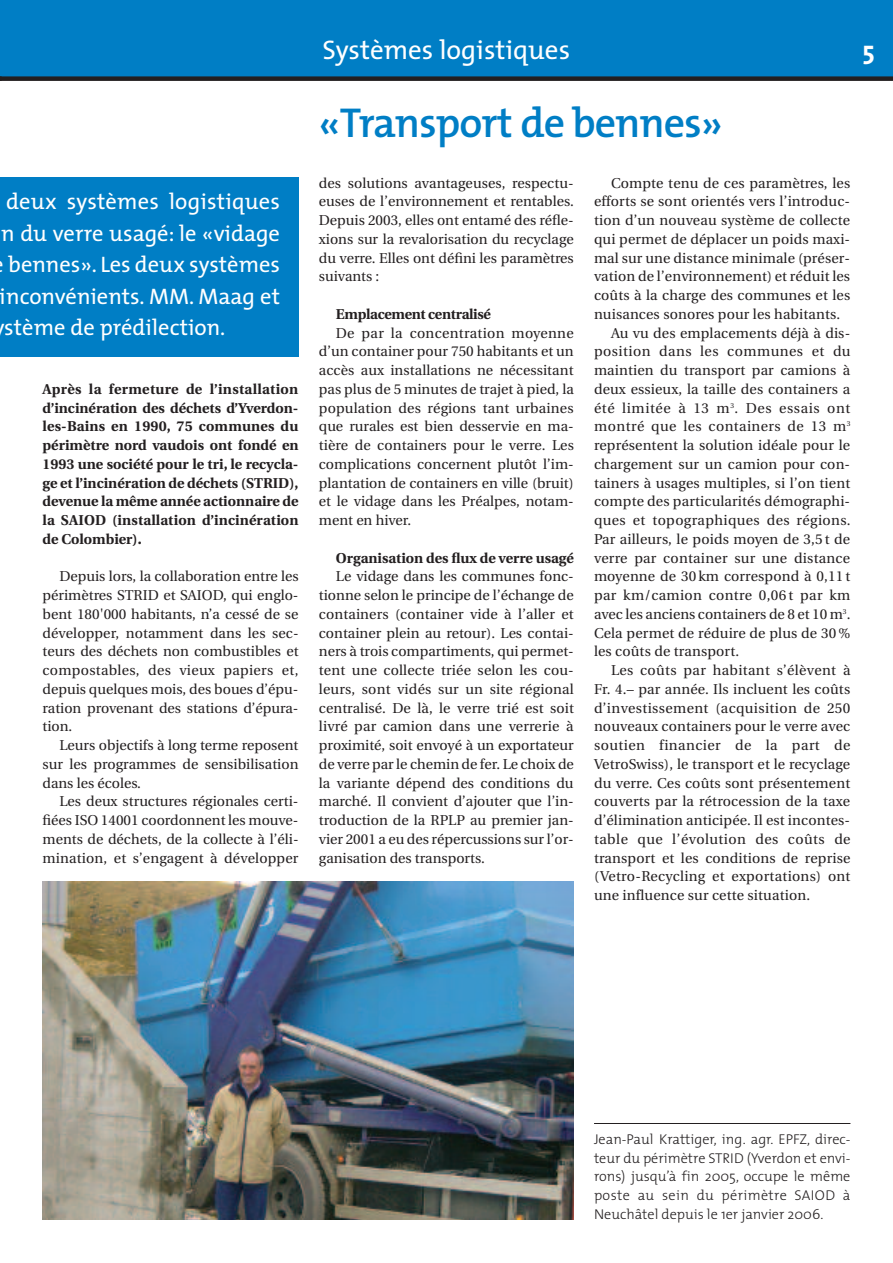
<style>
.page{position:relative;width:893px;height:1263px;background:#fff}
.page>*{position:absolute;margin:0;border:0;box-sizing:border-box;transform-origin:0 0}
.t1{font:600 42px "The Mix";letter-spacing:-.025em;color:#007ec5}
.t2{font:27px "The Mix";color:#fff}
.t3{font:27px "The Mix Bold Caps";color:#fff}
.t4{font:22.5px "The Mix";color:#fff}
.t5{font:14.25px/18.8px "Utopia";letter-spacing:.01em;color:#231f20;text-align:justify}
.t6{font:700 14.25px/18.8px "Utopia";color:#231f20;text-align:justify}
.t7{font:300 14.25px/18.8px "The Mix";color:#231f20;text-align:justify}
.t8{font:14.25px "Utopia";letter-spacing:.03em;color:#231f20}
.t9{font:14.25px "Utopia";letter-spacing:.04em;color:#231f20}
.t10{font:700 14.25px "Utopia";letter-spacing:-.02em;color:#231f20}
</style>
<div class="page">
<div style="left:0;top:0;width:893px;height:76px;background:#007ec5"></div>
<div style="left:0;top:76px;width:893px;height:5px;background:#231f20"></div>
<div style="left:0;top:177px;width:298px;height:179px;background:#007ec5"></div>
<img style="left:43px;top:881px;width:531px;height:339px">
<hr style="left:594px;top:1123px;width:256px;height:1px;background:#231f20">
<h3 class="t4" style="left:6px;top:194px;width:276px">deux systèmes logistiques</h3>
<h3 class="t4" style="left:1px;top:226px;width:280px">n du verre usagé: le «vidage</h3>
<h3 class="t4" style="left:8px;top:257px;width:273px">bennes». Les deux systèmes</h3>
<h3 class="t4" style="left:0;top:289px;width:282px">inconvénients. MM. Maag et</h3>
<h3 class="t4" style="left:4px;top:320px;width:223px">stème de prédilection.</h3>
<p class="t6" style="left:43px;top:381px;width:258px">Après la fermeture de l’installation d’incinération des déchets d’Yverdon&shy;les-Bains en 1990, 75 communes du périmètre nord vaudois ont fondé en 1993 une société pour le tri, le recycla&shy;ge et l’incinération de déchets (STRID), devenue la même année actionnaire de la SAIOD (installation d’incinération de Colombier).</p>
<p class="t5" style="left:43px;top:568px;width:258px;text-indent:17px">Depuis lors, la collaboration entre les périmètres STRID et SAIOD, qui englo&shy;bent 180'000 habitants, n’a cessé de se développer, notamment dans les sec&shy;teurs des déchets non combustibles et compostables, des vieux papiers et, depuis quelques mois, des boues d’épu&shy;ration provenant des stations d’épura&shy;tion.</p>
<p class="t5" style="left:43px;top:737px;width:258px;text-indent:17px">Leurs objectifs à long terme reposent sur les programmes de sensibilisation dans les écoles.</p>
<p class="t5" style="left:43px;top:793px;width:258px;text-indent:17px">Les deux structures régionales certi&shy;fiées ISO 14001 coordonnent les mouve&shy;ments de déchets, de la collecte à l’éli&shy;mination, et s’engagent à développer</p>
<h2 class="t2" style="left:323px;top:41px;width:249px">Systèmes logistiques</h2>
<h1 class="t1" style="left:319px;top:108px;width:405px">«Transport de bennes»</h1>
<p class="t5" style="left:319px;top:174px;width:256px">des solutions avantageuses, respectu&shy;euses de l’environnement et rentables.<br>Depuis 2003, elles ont entamé des réfle&shy;xions sur la revalorisation du recyclage du verre. Elles ont défini les paramètres suivants :</p>
<p class="t10" style="left:336px;top:308px;width:156px">Emplacement centralisé</p>
<p class="t5" style="left:319px;top:324px;width:256px;text-indent:17px">De par la concentration moyenne d’un container pour 750 habitants et un accès aux installations ne nécessitant pas plus de 5 minutes de trajet à pied, la population des régions tant urbaines que rurales est bien desservie en ma&shy;tière de containers pour le verre. Les complications concernent plutôt l’im&shy;plantation de containers en ville (bruit) et le vidage dans les Préalpes, notam&shy;ment en hiver.</p>
<p class="t6" style="left:336px;top:549px;width:239px">Organisation des flux de verre usagé</p>
<p class="t5" style="left:319px;top:568px;width:257px;text-indent:17px">Le vidage dans les communes fonc&shy;tionne selon le principe de l’échange de containers (container vide à l’aller et container plein au retour). Les contai&shy;ners à trois compartiments, qui permet&shy;tent une collecte triée selon les cou&shy;leurs, sont vidés sur un site régional centralisé. De là, le verre trié est soit livré par camion dans une verrerie à proximité, soit envoyé à un exportateur de verre par le chemin de fer. Le choix de la variante dépend des conditions du marché. Il convient d’ajouter que l’in&shy;troduction de la RPLP au premier jan&shy;vier 2001 a eu des répercussions sur l’or&shy;ganisation des transports.</p>
<p class="t5" style="left:611px;top:174px;width:241px">Compte tenu de ces paramètres, les</p>
<p class="t5" style="left:594px;top:193px;width:258px">efforts se sont orientés vers l’introduc-</p>
<p class="t5" style="left:594px;top:212px;width:258px">tion d’un nouveau système de collecte</p>
<p class="t5" style="left:594px;top:231px;width:258px">qui permet de déplacer un poids maxi-</p>
<p class="t5" style="left:594px;top:249px;width:258px">mal sur une distance minimale (préser-</p>
<p class="t5" style="left:594px;top:268px;width:258px">vation de l’environnement) et réduit les</p>
<p class="t5" style="left:594px;top:287px;width:258px">coûts à la charge des communes et les</p>
<p class="t5" style="left:594px;top:306px;width:248px">nuisances sonores pour les habitants.</p>
<p class="t5" style="left:611px;top:324px;width:241px">Au vu des emplacements déjà à dis-</p>
<p class="t8" style="left:594px;top:346px;width:258px">position dans les communes et du</p>
<p class="t5" style="left:594px;top:362px;width:258px">maintien du transport par camions à</p>
<p class="t5" style="left:594px;top:381px;width:258px">deux essieux, la taille des containers a</p>
<p class="t9" style="left:594px;top:402px;width:258px">été limitée à 13 m<sup>3</sup>. Des essais ont</p>
<p class="t5" style="left:594px;top:418px;width:258px">montré que les containers de 13 m<sup>3</sup></p>
<p class="t5" style="left:594px;top:437px;width:258px">représentent la solution idéale pour le</p>
<p class="t5" style="left:594px;top:456px;width:258px">chargement sur un camion pour con-</p>
<p class="t5" style="left:594px;top:474px;width:258px">tainers à usages multiples, si l’on tient</p>
<p class="t5" style="left:594px;top:493px;width:258px">compte des particularités démographi-</p>
<p class="t8" style="left:594px;top:514px;width:258px">ques et topographiques des régions.</p>
<p class="t5" style="left:594px;top:531px;width:258px">Par ailleurs, le poids moyen de 3,5 t de</p>
<p class="t5" style="left:594px;top:549px;width:258px">verre par container sur une distance</p>
<p class="t5" style="left:594px;top:568px;width:258px">moyenne de 30 km correspond à 0,11 t</p>
<p class="t5" style="left:594px;top:587px;width:258px">par km/camion contre 0,06 t par km</p>
<p class="t5" style="left:594px;top:606px;width:258px">avec les anciens containers de 8 et 10 m<sup>3</sup>.</p>
<p class="t5" style="left:594px;top:624px;width:258px">Cela permet de réduire de plus de 30 %</p>
<p class="t5" style="left:594px;top:643px;width:147px">les coûts de transport.</p>
<p class="t5" style="left:611px;top:662px;width:241px">Les coûts par habitant s’élèvent à</p>
<p class="t5" style="left:594px;top:681px;width:258px">Fr. 4.– par année. Ils incluent les coûts</p>
<p class="t5" style="left:594px;top:699px;width:258px">d’investissement (acquisition de 250</p>
<p class="t5" style="left:594px;top:718px;width:258px">nouveaux containers pour le verre avec</p>
<p class="t8" style="left:594px;top:739px;width:258px">soutien financier de la part de</p>
<p class="t5" style="left:594px;top:756px;width:258px">VetroSwiss), le transport et le recyclage</p>
<p class="t5" style="left:594px;top:774px;width:258px">du verre. Ces coûts sont présentement</p>
<p class="t5" style="left:594px;top:793px;width:258px">couverts par la rétrocession de la taxe</p>
<p class="t5" style="left:594px;top:812px;width:258px">d’élimination anticipée. Il est incontes-</p>
<p class="t8" style="left:594px;top:833px;width:258px">table que l’évolution des coûts de</p>
<p class="t5" style="left:594px;top:849px;width:258px">transport et les conditions de reprise</p>
<p class="t5" style="left:594px;top:868px;width:258px">(Vetro-Recycling et exportations) ont</p>
<p class="t5" style="left:594px;top:887px;width:218px">une influence sur cette situation.</p>
<h2 class="t3" style="left:862px;top:46px;width:14px">5</h2>
<p class="t7" style="left:594px;top:1131px;width:258px">Jean-Paul Krattiger, ing. agr. EPFZ, direc&shy;teur du périmètre STRID (Yverdon et envi&shy;rons) jusqu’à fin 2005, occupe le même poste au sein du périmètre SAIOD à Neuchâtel depuis le 1er janvier 2006.</p>
</div>
